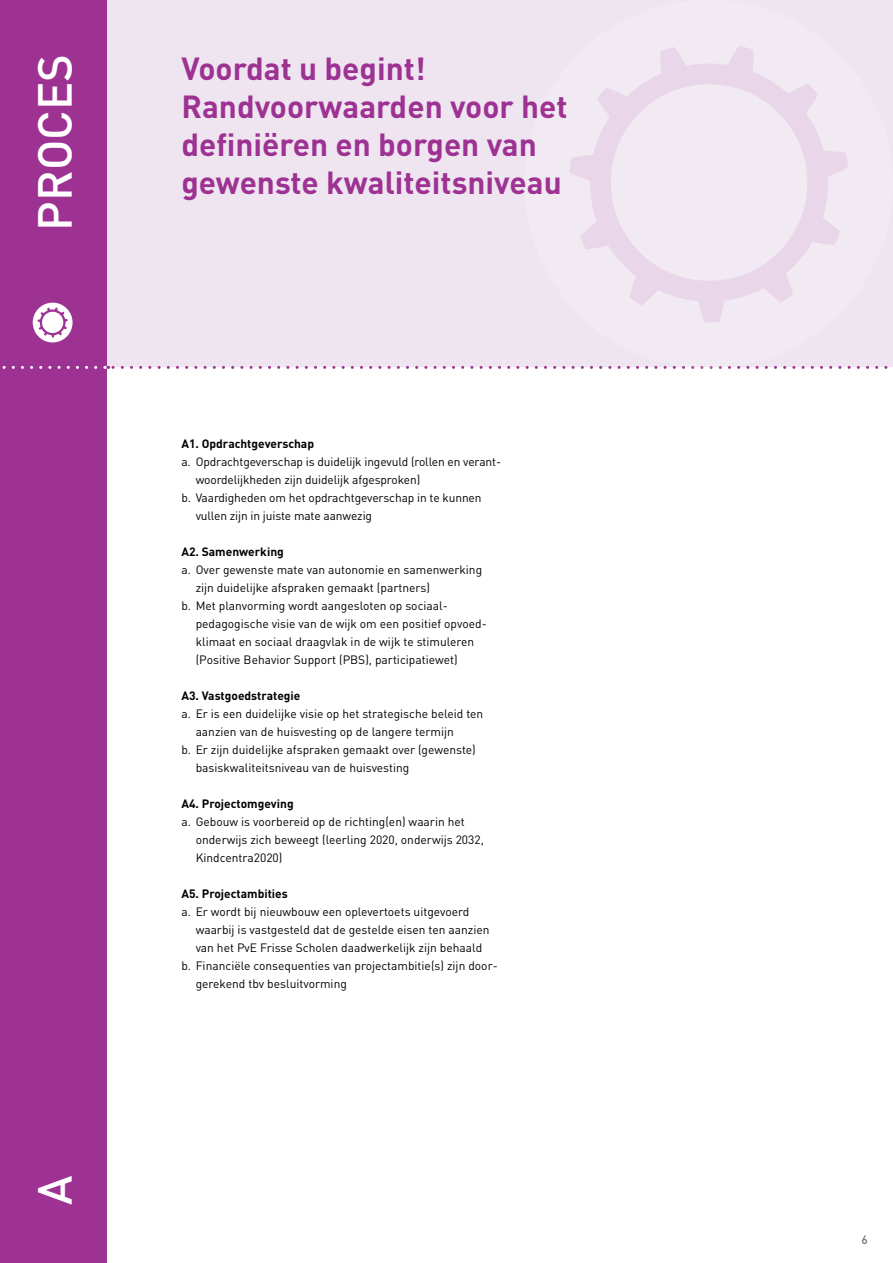
<style>
.page{position:relative;width:893px;height:1263px;background:#fff}
.page>*{position:absolute;margin:0;border:0;box-sizing:border-box;transform-origin:0 0}
.t1{font:500 47.1px "DIN";color:#fff}
.t2{font:700 31.5px/37.8px "DIN";color:#9d3293}
.t3{font:12px/18px "DIN";color:#000}
.t4{font:700 12px "DIN";color:#000}
.t5{font:500 12px "DIN";color:#717073}
</style>
<div class="page">
<div style="left:106px;top:0;width:787px;height:367px;background:#efe5f1"></div>
<div style="left:0;top:0;width:106px;height:1263px;background:#9d3293"></div>
<svg style="left:2px;top:366px;width:94px;height:3px"></svg>
<svg style="left:105px;top:366px;width:783px;height:3px"></svg>
<div style="left:33px;top:303px;width:40px;height:39px;background:#fff;border-radius:50%"></div>
<svg style="left:38px;top:308px;width:30px;height:29px"></svg>
<div style="left:525px;top:0;width:368px;height:368px;background:#f2eaf3;border-radius:50%"></div>
<svg style="left:570px;top:46px;width:278px;height:277px"></svg>
<h1 class="t1" style="left:25px;top:231px;width:178px;rotate:-90deg">PROCES</h1>
<h1 class="t1" style="left:25px;top:1205px;width:31px;rotate:-90deg">A</h1>
<h2 class="t2" style="left:181px;top:49px;width:388px">Voordat u begint!<br>Randvoorwaarden voor het definiëren en borgen van gewenste kwaliteitsniveau</h2>
<p class="t4" style="left:181px;top:436px;width:134px">A1. Opdrachtgeverschap</p>
<p class="t3" style="left:181px;top:452px;width:321px">a. Opdrachtgeverschap is duidelijk ingevuld (rollen en verant-</p>
<p class="t3" style="left:196px;top:470px;width:226px">woordelijkheden zijn duidelijk afgesproken)</p>
<p class="t3" style="left:181px;top:488px;width:302px">b. Vaardigheden om het opdrachtgeverschap in te kunnen</p>
<p class="t3" style="left:196px;top:506px;width:178px">vullen zijn in juiste mate aanwezig</p>
<p class="t4" style="left:181px;top:544px;width:104px">A2. Samenwerking</p>
<p class="t3" style="left:181px;top:560px;width:302px">a. Over gewenste mate van autonomie en samenwerking</p>
<p class="t3" style="left:196px;top:578px;width:236px">zijn duidelijke afspraken gemaakt (partners)</p>
<p class="t3" style="left:181px;top:596px;width:268px">b. Met planvorming wordt aangesloten op sociaal-</p>
<p class="t3" style="left:196px;top:614px;width:293px">pedagogische visie van de wijk om een positief opvoed-</p>
<p class="t3" style="left:196px;top:632px;width:280px">klimaat en sociaal draagvlak in de wijk te stimuleren</p>
<p class="t3" style="left:196px;top:650px;width:263px">(Positive Behavior Support (PBS), participatiewet)</p>
<p class="t4" style="left:181px;top:688px;width:121px">A3. Vastgoedstrategie</p>
<p class="t3" style="left:181px;top:704px;width:303px">a. Er is een duidelijke visie op het strategische beleid ten</p>
<p class="t3" style="left:196px;top:722px;width:260px">aanzien van de huisvesting op de langere termijn</p>
<p class="t3" style="left:181px;top:740px;width:296px">b. Er zijn duidelijke afspraken gemaakt over (gewenste)</p>
<p class="t3" style="left:196px;top:758px;width:215px">basiskwaliteitsniveau van de huisvesting</p>
<p class="t4" style="left:181px;top:796px;width:114px">A4. Projectomgeving</p>
<p class="t3" style="left:196px;top:812px;width:290px;text-indent:-14px">a. Gebouw is voorbereid op de richting(en) waarin het onderwijs zich beweegt (leerling 2020, onderwijs 2032,<br>Kindcentra2020)</p>
<p class="t4" style="left:181px;top:886px;width:108px">A5. Projectambities</p>
<p class="t3" style="left:181px;top:902px;width:289px">a. Er wordt bij nieuwbouw een oplevertoets uitgevoerd</p>
<p class="t3" style="left:196px;top:920px;width:295px">waarbij is vastgesteld dat de gestelde eisen ten aanzien</p>
<p class="t3" style="left:196px;top:938px;width:288px">van het PvE Frisse Scholen daadwerkelijk zijn behaald</p>
<p class="t3" style="left:181px;top:956px;width:318px">b. Financiële consequenties van projectambitie(s) zijn door-</p>
<p class="t3" style="left:196px;top:974px;width:153px">gerekend tbv besluitvorming</p>
<p class="t5" style="left:861px;top:1231px;width:8px">6</p>
</div>
